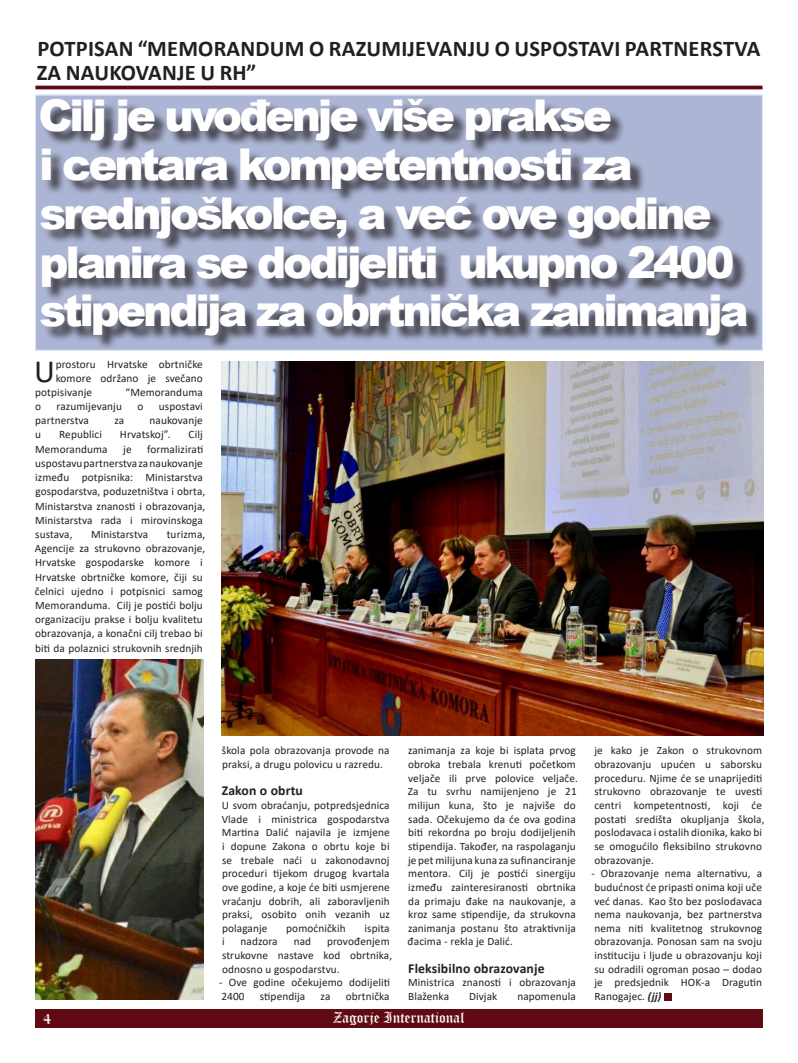
<style>
.page{position:relative;width:798px;height:1063px;background:#fff}
.page>*{position:absolute;margin:0;border:0;box-sizing:border-box;transform-origin:0 0}
.t1{font:900 43.75px/48.8px "Arial";letter-spacing:-.07em;color:#fff}
.t2{font:32.62px "Calibri";color:#231f20}
.t3{font:700 22.5px/23.8px "Calibri";letter-spacing:.01em;color:#231f20}
.t4{font:15px "Old English Text";color:#fff}
.t5{font:700 13.75px "Calibri";letter-spacing:.01em;color:#231f20}
.t6{font:11.25px/13.6px "Calibri";letter-spacing:.01em;color:#231f20}
.s1{font-weight:700;font-style:italic}
</style>
<div class="page">
<div style="left:35px;top:1009px;width:727px;height:19px;background:#600a14"></div>
<div style="left:35px;top:94px;width:727px;height:257px;background:#acb5d4;border:1px solid #dae5f7"></div>
<div style="left:43px;top:102px;width:719px;height:249px;background:#231f20;opacity:.75"></div>
<hr style="left:35px;top:86px;width:727px;height:3px;background:#600a14">
<div style="left:663px;top:993px;width:8px;height:7px;background:#600a14"></div>
<img style="left:35px;top:660px;width:169px;height:339px">
<img style="left:221px;top:361px;width:541px;height:374px">
<p class="t3" style="left:37px;top:36px;width:724px">POTPISAN “MEMORANDUM O RAZUMIJEVANJU O USPOSTAVI PARTNERSTVA<br>ZA NAUKOVANJE U RH”</p>
<p class="t1" style="left:38px;top:90px;width:711px">Cilj je uvođenje više prakse<br>i centara kompetentnosti za srednjoškolce, a već ove godine planira se dodijeliti ukupno 2400 stipendija za obrtnička zanimanja</p>
<p class="t2" style="left:34px;top:348px;width:22px">U</p>
<p class="t6" style="left:56px;top:357px;width:148px">prostoru Hrvatske obrtničke</p>
<p class="t6" style="left:56px;top:371px;width:148px">komore održano je svečano</p>
<p class="t6" style="left:35px;top:385px;width:58px">potpisivanje</p>
<p class="t6" style="left:125px;top:385px;width:79px">“Memoranduma</p>
<p class="t6" style="left:35px;top:399px;width:7px">o</p>
<p class="t6" style="left:57px;top:399px;width:67px">razumijevanju</p>
<p class="t6" style="left:137px;top:399px;width:7px">o</p>
<p class="t6" style="left:159px;top:399px;width:45px">uspostavi</p>
<p class="t6" style="left:35px;top:413px;width:55px">partnerstva</p>
<p class="t6" style="left:114px;top:413px;width:11px">za</p>
<p class="t6" style="left:149px;top:413px;width:55px">naukovanje</p>
<p class="t6" style="left:35px;top:428px;width:7px">u</p>
<p class="t6" style="left:59px;top:428px;width:44px">Republici</p>
<p class="t6" style="left:120px;top:428px;width:52px">Hrvatskoj”.</p>
<p class="t6" style="left:188px;top:428px;width:16px">Cilj</p>
<p class="t6" style="left:35px;top:442px;width:74px">Memoranduma</p>
<p class="t6" style="left:123px;top:442px;width:10px">je</p>
<p class="t6" style="left:35px;top:442px;width:172px;line-height:14.2px;text-indent:112px">formalizirati uspostavu partnerstva za naukovanje između potpisnika: Ministarstva gospodarstva, poduzetništva i obrta,<br>Ministarstva znanosti i obrazovanja,<br>Ministarstva rada i mirovinskoga sustava,</p>
<p class="t6" style="left:35px;top:527px;width:172px;line-height:14.2px;text-indent:132px">turizma, Agencije za strukovno obrazovanje, Hrvatske gospodarske komore i Hrvatske obrtničke komore, čiji su čelnici ujedno i potpisnici samog Memoranduma. Cilj je postići bolju organizaciju prakse i bolju kvalitetu obrazovanja, a konačni cilj trebao bi biti da polaznici strukovnih srednjih</p>
<p class="t6" style="left:91px;top:527px;width:59px">Ministarstva</p>
<p class="t6" style="left:222px;top:743px;width:169px">škola pola obrazovanja provode na praksi, a drugu polovicu u razredu.</p>
<p class="t5" style="left:222px;top:781px;width:83px">Zakon o obrtu</p>
<p class="t6" style="left:222px;top:798px;width:170px;text-align:justify">U svom obraćanju, potpredsjednica Vlade i ministrica gospodarstva Martina Dalić najavila je izmjene i dopune Zakona o obrtu koje bi se trebale naći u zakonodavnoj proceduri tijekom drugog kvartala ove godine, a koje će biti usmjerene vraćanju dobrih, ali zaboravljenih praksi, osobito onih vezanih uz polaganje</p>
<p class="t6" style="left:286px;top:921px;width:61px">pomoćničkih</p>
<p class="t6" style="left:364px;top:921px;width:27px">ispita</p>
<p class="t6" style="left:222px;top:935px;width:172px;text-indent:105px">provođenjem strukovne nastave kod obrtnika, odnosno u gospodarstvu.</p>
<p class="t6" style="left:219px;top:976px;width:172px">- Ove godine očekujemo dodijeliti<br>2400</p>
<p class="t6" style="left:222px;top:935px;width:4px">i</p>
<p class="t6" style="left:240px;top:935px;width:39px">nadzora</p>
<p class="t6" style="left:293px;top:935px;width:19px">nad</p>
<p class="t6" style="left:260px;top:989px;width:47px">stipendija</p>
<p class="t6" style="left:320px;top:989px;width:11px">za</p>
<p class="t6" style="left:345px;top:989px;width:45px">obrtnička</p>
<p class="t6" style="left:407px;top:743px;width:172px">zanimanja za koje bi isplata prvog obroka trebala krenuti početkom veljače ili prve polovice veljače.<br>Za tu svrhu namijenjeno je 21 milijun kuna, što je najviše do sada. Očekujemo da će ova godina biti rekordna po broju dodijeljenih stipendija. Također, na raspolaganju je pet milijuna kuna za sufinanciranje mentora. Cilj je postići sinergiju između zainteresiranosti obrtnika da primaju đake na naukovanje, a kroz same stipendije, da strukovna zanimanja postanu što atraktivnija đacima - rekla je Dalić.</p>
<p class="t5" style="left:408px;top:959px;width:138px">Fleksibilno obrazovanje</p>
<p class="t6" style="left:408px;top:976px;width:169px">Ministrica znanosti i obrazovanja<br>Blaženka</p>
<p class="t6" style="left:469px;top:989px;width:30px">Divjak</p>
<p class="t6" style="left:517px;top:989px;width:60px">napomenula</p>
<h3 class="t4" style="left:43px;top:1009px;width:9px">4</h3>
<h3 class="t4" style="left:333px;top:1008px;width:133px">Zagorje International</h3>
<p class="t6" style="left:594px;top:743px;width:172px">je kako je Zakon o strukovnom obrazovanju upućen u saborsku proceduru. Njime će se unaprijediti strukovno obrazovanje te uvesti centri kompetentnosti, koji će postati središta okupljanja škola, poslodavaca i ostalih dionika, kako bi se omogućilo fleksibilno strukovno obrazovanje.</p>
<p class="t6" style="left:591px;top:866px;width:172px;text-align:justify">- Obrazovanje nema alternativu, a budućnost će pripasti onima koji uče već danas. Kao što bez poslodavaca nema naukovanja, bez partnerstva nema niti kvalitetnog strukovnog obrazovanja. Ponosan sam na svoju instituciju i ljude u obrazovanju koji su odradili ogroman posao – dodao je predsjednik HOK-a Dragutin Ranogajec. <span class="s1">(jj)</span></p>
</div>
